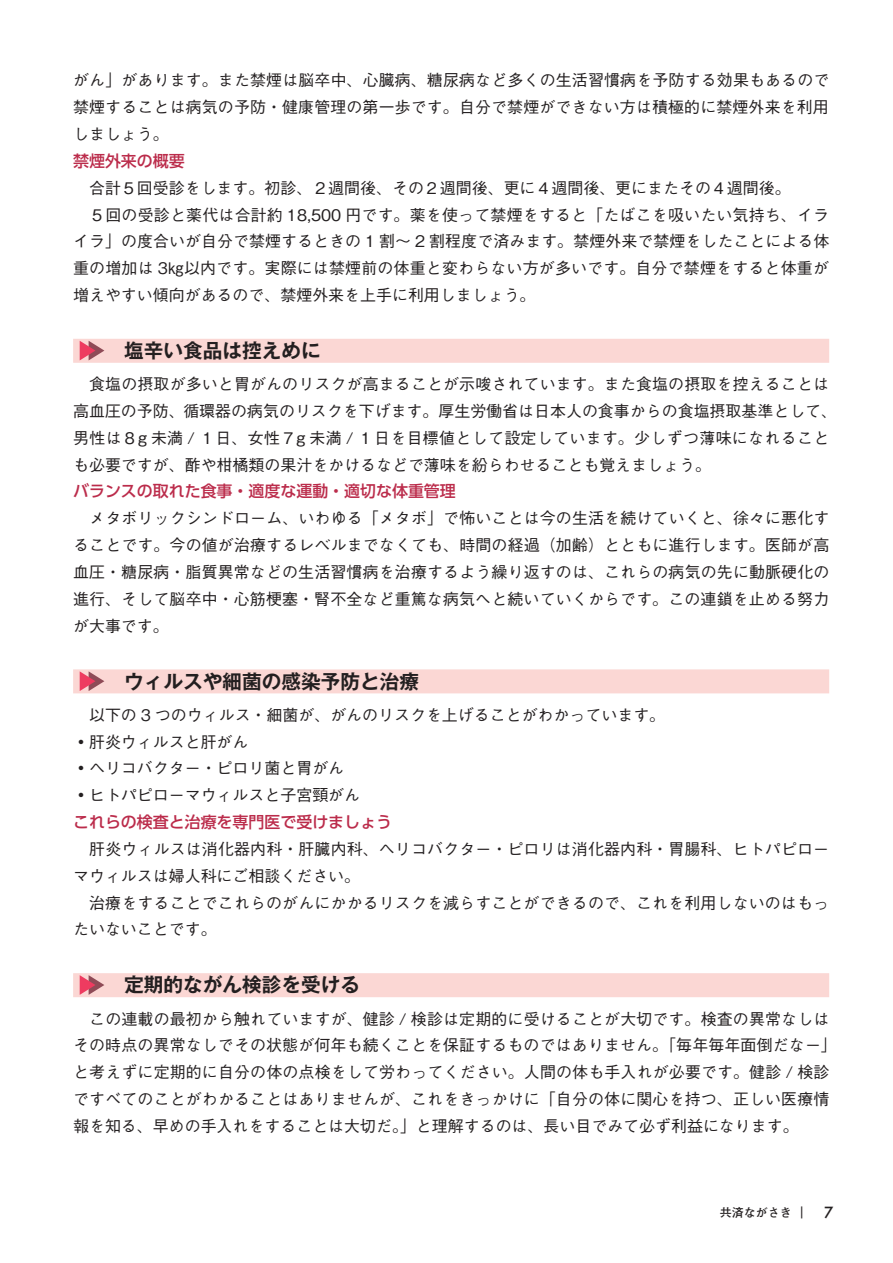
<style>
.page{position:relative;width:893px;height:1263px;background:#fff}
.page>*{position:absolute;margin:0;border:0;box-sizing:border-box;transform-origin:0 0}
.t1{font:700 19.65px "Gothic MB101 Pr 6 De";color:#231f20}
.t2{font:500 15.9px/26.8px "Gothic BBB Pr 6";letter-spacing:.01em;color:#231f20}
.t3{font:500 15.9px "UD Shin Go Pr 6";color:#bb2c4b}
.t4{font:700 12px "Futo Go B101 Pr 6";color:#231f20}
.s1{font-family:"Futura";font-weight:500;font-size:15px}
</style>
<div class="page">
<div style="left:73px;top:339px;width:756px;height:24px;background:#fbd7d4"></div>
<div style="left:73px;top:669px;width:756px;height:24px;background:#fbd7d4"></div>
<div style="left:73px;top:973px;width:756px;height:24px;background:#fbd7d4"></div>
<svg style="left:80px;top:341px;width:24px;height:19px"></svg>
<svg style="left:80px;top:671px;width:24px;height:20px"></svg>
<svg style="left:80px;top:975px;width:24px;height:20px"></svg>
<p class="t2" style="left:73px;top:66px;width:758px;text-align:justify">がん」があります。また禁煙は脳卒中、心臓病、糖尿病など多くの生活習慣病を予防する効果もあるので禁煙することは病気の予防・健康管理の第一歩です。自分で禁煙ができない方は積極的に禁煙外来を利用しましょう。</p>
<p class="t3" style="left:73px;top:148px;width:113px">禁煙外来の概要</p>
<p class="t2" style="left:73px;top:173px;width:758px">　合計５回受診をします。初診、２週間後、その２週間後、更に４週間後、更にまたその４週間後。<br>　５回の受診と薬代は合計約 18,500 円です。薬を使って禁煙をすると「たばこを吸いたい気持ち、イライラ」の度合いが自分で禁煙するときの 1 割～ 2 割程度で済みます。禁煙外来で禁煙をしたことによる体重の増加は 3㎏以内です。実際には禁煙前の体重と変わらない方が多いです。自分で禁煙をすると体重が増えやすい傾向があるので、禁煙外来を上手に利用しましょう。</p>
<p class="t1" style="left:104px;top:334px;width:218px">　塩辛い食品は控えめに</p>
<p class="t2" style="left:73px;top:370px;width:765px">　食塩の摂取が多いと胃がんのリスクが高まることが示唆されています。また食塩の摂取を控えることは高血圧の予防、循環器の病気のリスクを下げます。厚生労働省は日本人の食事からの食塩摂取基準として、男性は８g 未満 / １日、女性７g 未満 / １日を目標値として設定しています。少しずつ薄味になれることも必要ですが、酢や柑橘類の果汁をかけるなどで薄味を紛らわせることも覚えましょう。</p>
<p class="t3" style="left:73px;top:478px;width:384px">バランスの取れた食事・適度な運動・適切な体重管理</p>
<p class="t2" style="left:73px;top:504px;width:758px;text-align:justify">　メタボリックシンドローム、いわゆる「メタボ」で怖いことは今の生活を続けていくと、徐々に悪化することです。今の値が治療するレベルまでなくても、時間の経過（加齢）とともに進行します。医師が高血圧・糖尿病・脂質異常などの生活習慣病を治療するよう繰り返すのは、これらの病気の先に動脈硬化の進行、そして脳卒中・心筋梗塞・腎不全など重篤な病気へと続いていくからです。この連鎖を止める努力が大事です。</p>
<p class="t1" style="left:104px;top:665px;width:316px">　ウィルスや細菌の感染予防と治療</p>
<p class="t2" style="left:73px;top:700px;width:594px">　以下の 3 つのウィルス・細菌が、がんのリスクを上げることがわかっています。◦肝炎ウィルスと肝がん<br>◦ヘリコバクター・ピロリ菌と胃がん<br>◦ヒトパピローマウィルスと子宮頸がん</p>
<p class="t3" style="left:73px;top:809px;width:320px">これらの検査と治療を専門医で受けましょう</p>
<p class="t2" style="left:73px;top:834px;width:757px">　肝炎ウィルスは消化器内科・肝臓内科、ヘリコバクター・ピロリは消化器内科・胃腸科、ヒトパピローマウィルスは婦人科にご相談ください。<br>　治療をすることでこれらのがんにかかるリスクを減らすことができるので、これを利用しないのはもったいないことです。</p>
<p class="t1" style="left:104px;top:969px;width:257px">　定期的ながん検診を受ける</p>
<p class="t2" style="left:73px;top:1004px;width:765px">　この連載の最初から触れていますが、健診 / 検診は定期的に受けることが大切です。検査の異常なしはその時点の異常なしでその状態が何年も続くことを保証するものではありません。「毎年毎年面倒だなー」と考えずに定期的に自分の体の点検をして労わってください。人間の体も手入れが必要です。健診 / 検診ですべてのことがわかることはありませんが、これをきっかけに「自分の体に関心を持つ、正しい医療情報を知る、早めの手入れをすることは大切だ。」と理解するのは、長い目でみて必ず利益になります。</p>
<p class="t4" style="left:720px;top:1202px;width:115px">共済ながさき ｜ <span class="s1">7</span></p>
</div>
